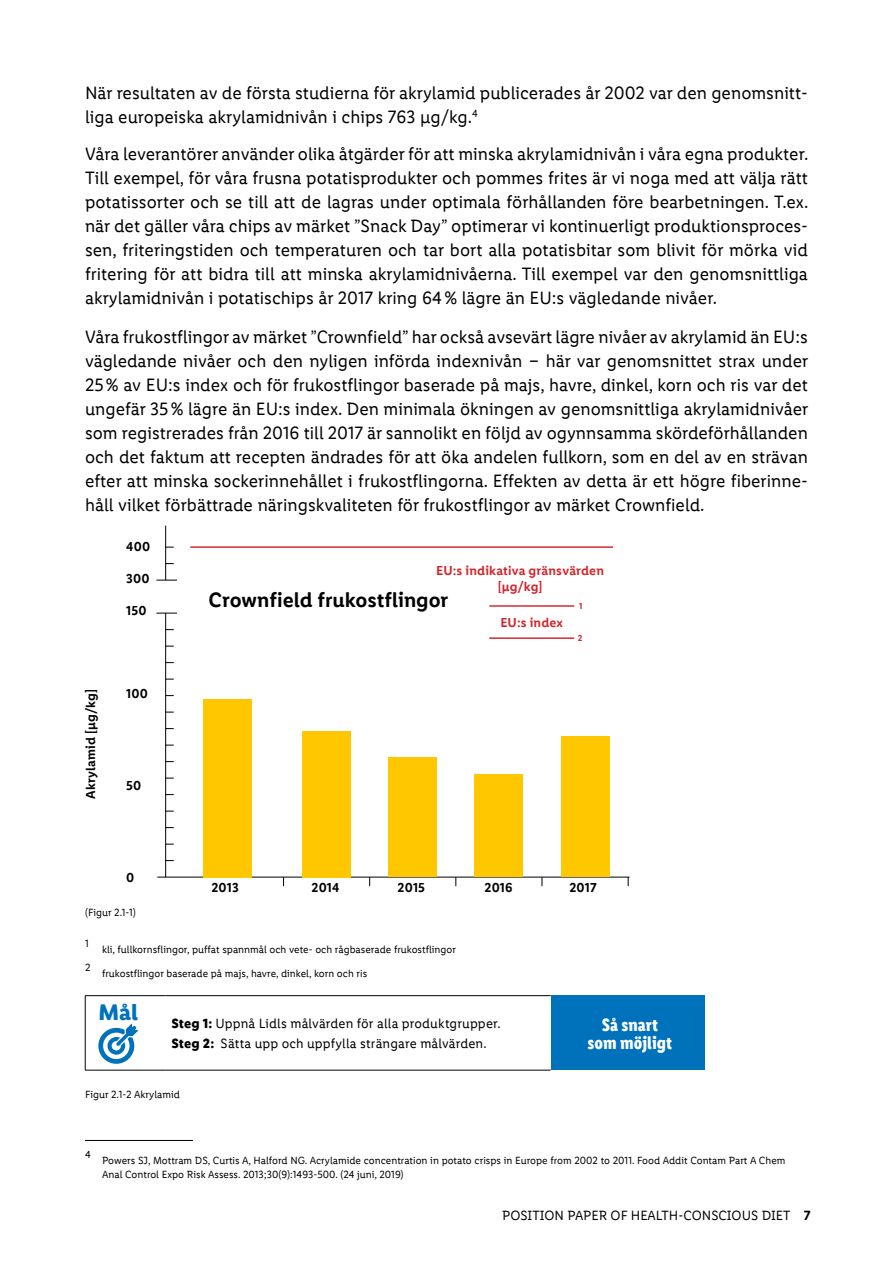
<style>
.page{position:relative;width:893px;height:1263px;background:#fff}
.page>*{position:absolute;margin:0;border:0;box-sizing:border-box;transform-origin:0 0}
.t1{font:700 22.8px "Lidl Font Pro";color:#0072bc}
.t2{font:600 21px "Lidl Font Pro";letter-spacing:-.005em;color:#000}
.t3{font:18px/24px "Lidl Font Pro";color:#000;text-align:justify}
.t4{font:700 18px/18px "Lidl Font Cond Pro";color:#fff;text-align:center}
.t5{font:13.5px/20.7px "Lidl Font Pro";letter-spacing:.005em;color:#000}
.t6{font:600 13.05px "Lidl Font Pro";letter-spacing:.01em;color:#000}
.t7{font:600 13.05px/15.8px "Lidl Font Pro";letter-spacing:.01em;color:#d2252c;text-align:center}
.t8{font:10.5px/13.5px "Lidl Font Pro";color:#000}
.t9{font:600 8.7px "Lidl Font Pro";color:#d2252c}
.s1{font-weight:700}
.s2{font-weight:600}
</style>
<div class="page">
<hr style="left:165px;top:613px;width:1px;height:264px;background:#000">
<hr style="left:190px;top:546px;width:423px;height:2px;background:#d2252c">
<hr style="left:489px;top:605px;width:85px;height:2px;background:#d2252c">
<hr style="left:489px;top:637px;width:85px;height:2px;background:#d2252c">
<svg style="left:156px;top:580px;width:21px;height:1px"></svg>
<svg style="left:156px;top:613px;width:21px;height:1px"></svg>
<hr style="left:157px;top:877px;width:472px;height:1px;background:#000">
<div style="left:203px;top:699px;width:49px;height:178px;background:#ffc700"></div>
<div style="left:302px;top:731px;width:49px;height:146px;background:#ffc700"></div>
<div style="left:388px;top:757px;width:49px;height:120px;background:#ffc700"></div>
<div style="left:474px;top:775px;width:49px;height:102px;background:#ffc700"></div>
<div style="left:561px;top:737px;width:48px;height:140px;background:#ffc700"></div>
<hr style="left:165px;top:526px;width:1px;height:54px;background:#000">
<div style="left:551px;top:996px;width:154px;height:74px;background:#0072bc"></div>
<hr style="left:85px;top:995px;width:80px;height:1px;background:#000">
<hr style="left:85px;top:996px;width:1px;height:74px;background:#000">
<hr style="left:165px;top:995px;width:386px;height:1px;background:#000">
<hr style="left:85px;top:1070px;width:80px;height:1px;background:#000">
<hr style="left:165px;top:1070px;width:386px;height:1px;background:#000">
<svg style="left:98px;top:1024px;width:40px;height:40px"></svg>
<hr style="left:85px;top:1140px;width:108px;height:1px;background:#000">
<p class="t3" style="left:85px;top:81px;width:724px">När resultaten av de första studierna för akrylamid publicerades år 2002 var den genomsnitt&shy;liga europeiska akrylamidnivån i chips 763 µg/kg.<sup>4</sup></p>
<p class="t3" style="left:85px;top:142px;width:725px">Våra leverantörer använder olika åtgärder för att minska akrylamidnivån i våra egna produkter.<br>Till exempel, för våra frusna potatisprodukter och pommes frites är vi noga med att välja rätt potatissorter och se till att de lagras under optimala förhållanden före bearbetningen. T.ex. när det gäller våra chips av märket ”Snack Day” optimerar vi kontinuerligt produktionsproces&shy;sen, friteringstiden och temperaturen och tar bort alla potatisbitar som blivit för mörka vid fritering för att bidra till att minska akrylamidnivåerna. Till exempel var den genomsnittliga akrylamidnivån i potatischips år 2017 kring 64% lägre än EU:s vägledande nivåer.</p>
<p class="t3" style="left:85px;top:325px;width:725px">Våra frukostflingor av märket ”Crownfield” har också avsevärt lägre nivåer av akrylamid än EU:s vägledande nivåer och den nyligen införda indexnivån – här var genomsnittet strax under 25% av EU:s index och för frukostflingor baserade på majs, havre, dinkel, korn och ris var det ungefär 35% lägre än EU:s index. Den minimala ökningen av genomsnittliga akrylamidnivåer som registrerades från 2016 till 2017 är sannolikt en följd av ogynnsamma skördeförhållanden och det faktum att recepten ändrades för att öka andelen fullkorn, som en del av en strävan efter att minska sockerinnehållet i frukostflingorna. Effekten av detta är ett högre fiberinne&shy;håll vilket förbättrade näringskvaliteten för frukostflingor av märket Crownfield.</p>
<p class="t6" style="left:126px;top:540px;width:26px">400</p>
<p class="t6" style="left:126px;top:572px;width:25px">300</p>
<p class="t6" style="left:126px;top:604px;width:22px">150</p>
<p class="t6" style="left:83px;top:799px;width:111px;rotate:-90deg">Akrylamid [µg/kg]</p>
<p class="t6" style="left:126px;top:686px;width:23px">100</p>
<p class="t6" style="left:126px;top:778px;width:17px">50</p>
<p class="t7" style="left:436px;top:563px;width:169px">EU:s indikativa gränsvärden [µg/kg]</p>
<p class="t7" style="left:500px;top:615px;width:64px">EU:s index</p>
<p class="t2" style="left:208px;top:588px;width:241px">Crownfield frukostflingor</p>
<p class="t9" style="left:579px;top:601px;width:5px">1</p>
<p class="t9" style="left:578px;top:633px;width:6px">2</p>
<p class="t6" style="left:126px;top:870px;width:10px">0</p>
<p class="t8" style="left:85px;top:906px;width:52px">(Figur 2.1-1)</p>
<p class="t8" style="left:85px;top:936px;width:5px">1</p>
<p class="t8" style="left:102px;top:942px;width:356px">kli, fullkornsflingor, puffat spannmål och vete- och rågbaserade frukostflingor</p>
<p class="t8" style="left:85px;top:960px;width:7px">2</p>
<p class="t8" style="left:102px;top:966px;width:267px">frukostflingor baserade på majs, havre, dinkel, korn och ris</p>
<p class="t1" style="left:98px;top:999px;width:41px">Mål</p>
<p class="t5" style="left:171px;top:1013px;width:331px"><span class="s1">Steg 1:</span> Uppnå Lidls målvärden för alla produktgrupper.<br><span class="s1">Steg 2:</span> Sätta upp och uppfylla strängare målvärden.</p>
<p class="t4" style="left:588px;top:1015px;width:86px">Så snart som möjligt</p>
<p class="t8" style="left:85px;top:1088px;width:96px">Figur 2.1-2 Akrylamid</p>
<p class="t6" style="left:211px;top:880px;width:29px">2013</p>
<p class="t6" style="left:312px;top:880px;width:29px">2014</p>
<p class="t6" style="left:398px;top:880px;width:29px">2015</p>
<p class="t6" style="left:485px;top:880px;width:30px">2016</p>
<p class="t6" style="left:569px;top:880px;width:29px">2017</p>
<p class="t8" style="left:85px;top:1148px;width:7px">4</p>
<p class="t8" style="left:102px;top:1154px;width:685px">Powers SJ, Mottram DS, Curtis A, Halford NG. Acrylamide concentration in potato crisps in Europe from 2002 to 2011. Food Addit Contam Part A Chem<br>Anal Control Expo Risk Assess. 2013;30(9):1493-500. (24 juni, 2019)</p>
<p class="t5" style="left:502px;top:1205px;width:310px">POSITION PAPER OF HEALTH-CONSCIOUS DIET <span class="s2">7</span></p>
</div>
